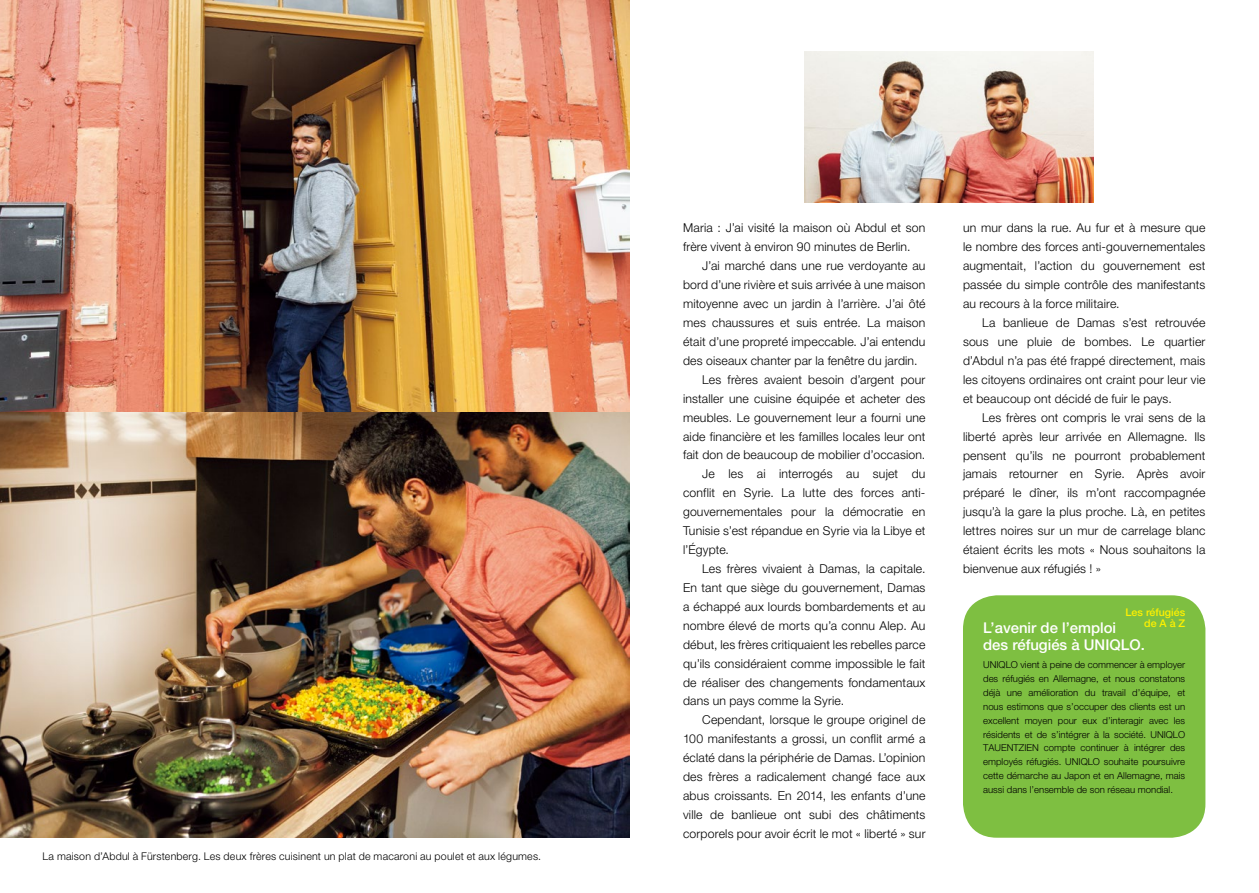
<style>
.page{position:relative;width:1259px;height:893px;background:#fff}
.page>*{position:absolute;margin:0;border:0;box-sizing:border-box;transform-origin:0 0}
.t1{font:500 14.85px/17px "Helvetica Neue LT Pro";color:#fff}
.t2{font:300 12.15px/18.9px "Helvetica Neue LT Pro";letter-spacing:.015em;color:#000;text-align:justify}
.t3{font:300 10.65px "Helvetica Neue LT Pro";letter-spacing:.02em;color:#000}
.t4{font:500 10.65px/11.7px "Helvetica Neue LT Pro";color:#fff100;text-align:right}
.t5{font:300 9.6px/13.8px "Helvetica Neue LT Pro";color:#000;text-align:justify}
</style>
<div class="page">
<img style="left:804px;top:51px;width:289px;height:151px">
<img style="left:0;top:0;width:629px;height:838px">
<div style="left:963px;top:595px;width:242px;height:243px;background:#7ebf41;border-radius:34px"></div>
<p class="t3" style="left:43px;top:849px;width:500px">La maison d’Abdul à Fürstenberg. Les deux frères cuisinent un plat de macaroni au poulet et aux légumes.</p>
<p class="t2" style="left:683px;top:218px;width:244px">Maria : J’ai visité la maison où Abdul et son frère vivent à environ 90 minutes de Berlin.</p>
<p class="t2" style="left:702px;top:256px;width:225px">J’ai marché dans une rue verdoyante au</p>
<p class="t2" style="left:683px;top:275px;width:244px">bord d’une rivière et suis arrivée à une maison</p>
<p class="t2" style="left:683px;top:294px;width:244px">mitoyenne avec un jardin à l’arrière. J’ai ôté</p>
<p class="t2" style="left:683px;top:313px;width:244px">mes chaussures et suis entrée. La maison</p>
<p class="t2" style="left:683px;top:332px;width:244px">était d’une propreté impeccable. J’ai entendu</p>
<p class="t2" style="left:683px;top:351px;width:236px">des oiseaux chanter par la fenêtre du jardin.</p>
<p class="t2" style="left:702px;top:370px;width:225px">Les frères avaient besoin d’argent pour</p>
<p class="t2" style="left:683px;top:389px;width:244px">installer une cuisine équipée et acheter des</p>
<p class="t2" style="left:683px;top:408px;width:244px">meubles. Le gouvernement leur a fourni une</p>
<p class="t2" style="left:683px;top:426px;width:244px">aide financière et les familles locales leur ont</p>
<p class="t2" style="left:683px;top:445px;width:244px">fait don de beaucoup de mobilier d’occasion.</p>
<p class="t2" style="left:702px;top:464px;width:225px">Je les ai interrogés au sujet du</p>
<p class="t2" style="left:683px;top:483px;width:244px">conflit en Syrie. La lutte des forces anti-</p>
<p class="t2" style="left:683px;top:502px;width:244px">gouvernementales pour la démocratie en</p>
<p class="t2" style="left:683px;top:521px;width:244px">Tunisie s’est répandue en Syrie via la Libye et</p>
<p class="t2" style="left:683px;top:540px;width:47px">l’Égypte.</p>
<p class="t2" style="left:702px;top:559px;width:225px">Les frères vivaient à Damas, la capitale.</p>
<p class="t2" style="left:683px;top:578px;width:244px">En tant que siège du gouvernement, Damas</p>
<p class="t2" style="left:683px;top:597px;width:244px">a échappé aux lourds bombardements et au</p>
<p class="t2" style="left:683px;top:616px;width:244px">nombre élevé de morts qu’a connu Alep. Au</p>
<p class="t2" style="left:683px;top:635px;width:244px">début, les frères critiquaient les rebelles parce</p>
<p class="t2" style="left:683px;top:654px;width:244px">qu’ils considéraient comme impossible le fait</p>
<p class="t2" style="left:683px;top:672px;width:244px">de réaliser des changements fondamentaux</p>
<p class="t2" style="left:683px;top:691px;width:163px">dans un pays comme la Syrie.</p>
<p class="t2" style="left:702px;top:710px;width:225px">Cependant, lorsque le groupe originel de</p>
<p class="t2" style="left:683px;top:729px;width:244px">100 manifestants a grossi, un conflit armé a</p>
<p class="t2" style="left:683px;top:748px;width:244px">éclaté dans la périphérie de Damas. L’opinion</p>
<p class="t2" style="left:683px;top:767px;width:244px">des frères a radicalement changé face aux</p>
<p class="t2" style="left:683px;top:786px;width:244px">abus croissants. En 2014, les enfants d’une</p>
<p class="t2" style="left:683px;top:805px;width:244px">ville de banlieue ont subi des châtiments</p>
<p class="t2" style="left:683px;top:824px;width:244px">corporels pour avoir écrit le mot « liberté » sur</p>
<p class="t2" style="left:963px;top:218px;width:244px">un mur dans la rue. Au fur et à mesure que le nombre des forces anti-gouvernementales augmentait, l’action du gouvernement est passée du simple contrôle des manifestants au recours à la force militaire.</p>
<p class="t2" style="left:963px;top:313px;width:244px;text-indent:19px">La banlieue de Damas s’est retrouvée sous une pluie de bombes. Le quartier d’Abdul n’a pas été frappé directement, mais les citoyens ordinaires ont craint pour leur vie et beaucoup ont décidé de fuir le pays.</p>
<p class="t2" style="left:963px;top:408px;width:244px;text-indent:19px">Les frères ont compris le vrai sens de la liberté après leur arrivée en Allemagne. Ils pensent qu’ils ne pourront probablement jamais retourner en Syrie. Après avoir préparé le dîner, ils m’ont raccompagnée jusqu’à la gare la plus proche. Là, en petites lettres noires sur un mur de carrelage blanc étaient écrits les mots « Nous souhaitons la bienvenue aux réfugiés ! »</p>
<p class="t4" style="left:1125px;top:606px;width:61px">Les réfugiés de A à Z</p>
<p class="t1" style="left:983px;top:619px;width:163px">L’avenir de l’emploi des réfugiés à UNIQLO.</p>
<p class="t5" style="left:983px;top:658px;width:203px">UNIQLO vient à peine de commencer à employer des réfugiés en Allemagne, et nous constatons déjà une amélioration du travail d’équipe, et nous estimons que s’occuper des clients est un excellent moyen pour eux d’interagir avec les résidents et de s’intégrer à la société. UNIQLO TAUENTZIEN compte continuer à intégrer des employés réfugiés. UNIQLO souhaite poursuivre cette démarche au Japon et en Allemagne, mais aussi dans l’ensemble de son réseau mondial.</p>
</div>
